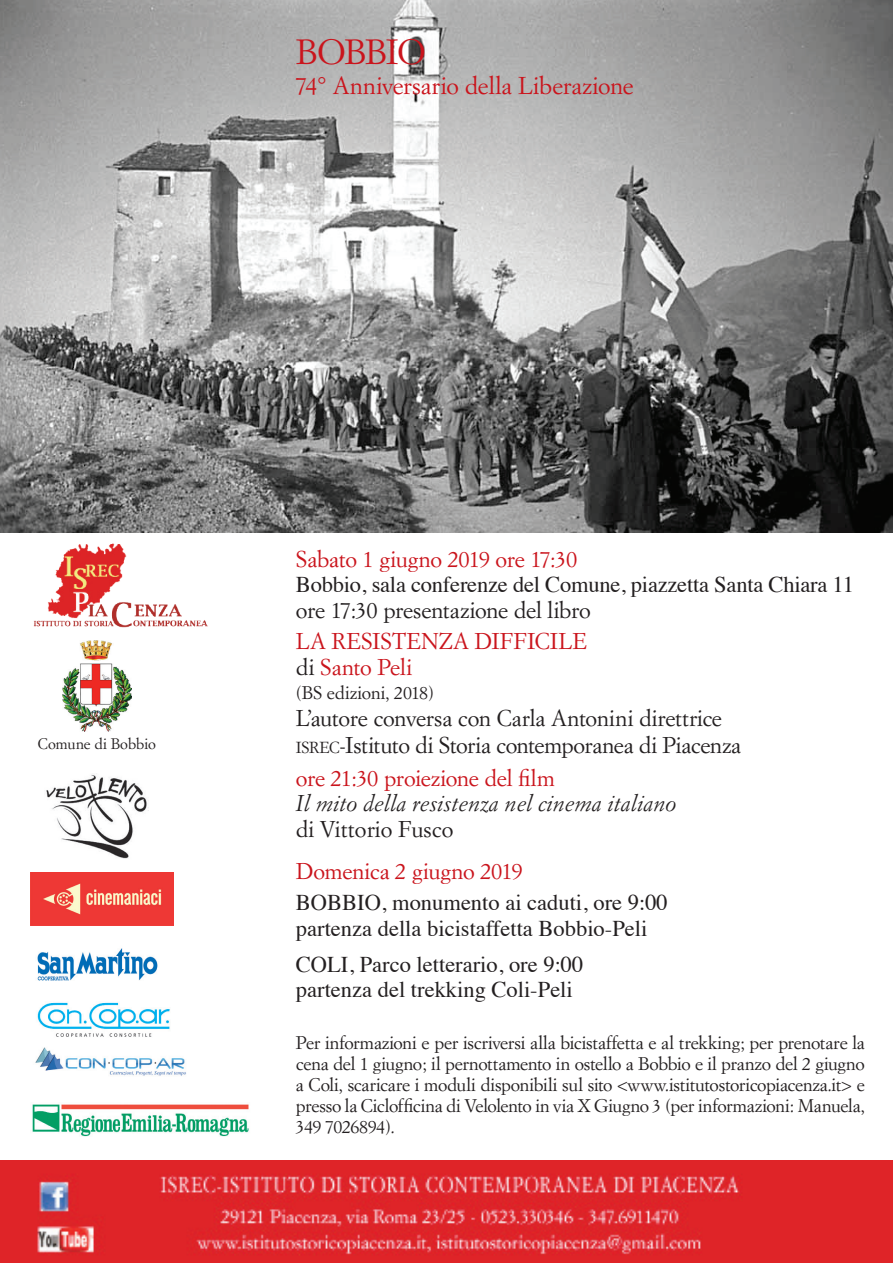
<style>
.page{position:relative;width:893px;height:1263px;background:#fff}
.page>*{position:absolute;margin:0;border:0;box-sizing:border-box;transform-origin:0 0}
.t1{font:34.5px "Simoncini Garamond";letter-spacing:-.03em;color:#ca141c}
.t2{font:24px "Simoncini Garamond";letter-spacing:-.01em;color:#ca141c}
.t3{font:22.5px/25.5px "Times";color:#231f20}
.t4{font:22.5px/27px "Simoncini Garamond";letter-spacing:-.01em;color:#231f20}
.t5{font:22.5px/25.5px "Simoncini Garamond";letter-spacing:-.01em;color:#ca141c}
.t6{font:italic 22.5px "Simoncini Garamond";color:#231f20}
.t7{font:18px/21px "Simoncini Garamond";letter-spacing:-.015em;color:#231f20;text-align:justify}
.t8{font:15px "Simoncini Garamond";letter-spacing:-.005em;color:#231f20}
.s1{color:#231f20}
.s2{font-size:15.75px}
</style>
<div class="page">
<img style="left:0;top:0;width:893px;height:532px">
<img style="left:0;top:1161px;width:893px;height:102px">
<img style="left:37px;top:1002px;width:133px;height:35px">
<img style="left:35px;top:1047px;width:151px;height:29px">
<img style="left:34px;top:543px;width:174px;height:85px">
<img style="left:32px;top:1104px;width:217px;height:33px">
<img style="left:37px;top:948px;width:121px;height:33px">
<img style="left:46px;top:773px;width:103px;height:86px">
<img style="left:31px;top:872px;width:142px;height:53px">
<img style="left:62px;top:640px;width:70px;height:91px">
<h1 class="t1" style="left:296px;top:31px;width:131px">BOBBIO</h1>
<h2 class="t2" style="left:296px;top:71px;width:339px">74° Anniversario della Liberazione</h2>
<p class="t8" style="left:38px;top:735px;width:120px">Comune di Bobbio</p>
<p class="t5" style="left:296px;top:545px;width:283px">Sabato 1 giugno 2019 ore 17:30</p>
<p class="t3" style="left:296px;top:570px;width:560px">Bobbio, sala conferenze del Comune, piazzetta Santa Chiara 11</p>
<p class="t4" style="left:296px;top:596px;width:296px">ore 17:30 presentazione del libro</p>
<p class="t5" style="left:296px;top:628px;width:293px">LA RESISTENZA DIFFICILE <span class="s1">di</span> Santo Peli</p>
<p class="t7" style="left:296px;top:681px;width:140px">(BS edizioni, 2018)</p>
<p class="t4" style="left:296px;top:704px;width:447px">L’autore conversa con Carla Antonini direttrice<br><span class="s2">ISREC</span>-Istituto di Storia contemporanea di Piacenza</p>
<p class="t5" style="left:296px;top:764px;width:261px">ore 21:30 proiezione del film</p>
<p class="t6" style="left:296px;top:790px;width:382px">Il mito della resistenza nel cinema italiano</p>
<p class="t4" style="left:296px;top:815px;width:159px">di Vittorio Fusco</p>
<p class="t5" style="left:296px;top:857px;width:228px">Domenica 2 giugno 2019</p>
<p class="t3" style="left:296px;top:888px;width:373px">Bobb io, monumento ai caduti, ore 9:00 partenza della bicistaffetta Bobbio-Peli</p>
<p class="t3" style="left:296px;top:949px;width:289px">Coli, Parco letterario, ore 9:00 partenza del trekking Coli-Peli</p>
<p class="t7" style="left:296px;top:1032px;width:570px">Per informazioni e per iscriversi alla bicistaffetta e al trekking; per prenotare la cena del 1 giugno; il pernottamento in ostello a Bobbio e il pranzo del 2 giugno a Coli, scaricare i moduli disponibili sul sito &lt;www.istitutostoricopiacenza.it&gt; e presso la Ciclofficina di Velolento in via X Giugno 3 (per informazioni: Manuela, 349 7026894).</p>
</div>
